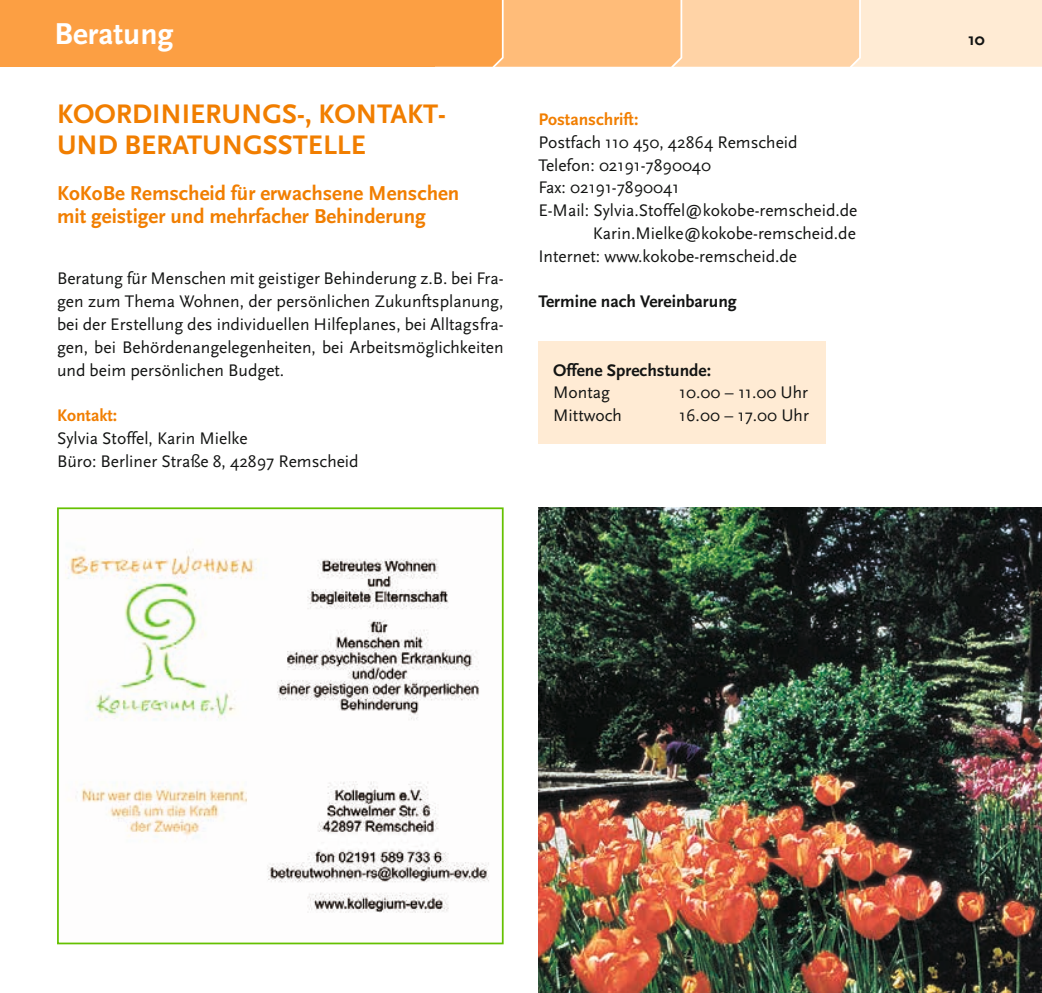
<style>
.page{position:relative;width:1042px;height:993px;background:#fff}
.page>*{position:absolute;margin:0;border:0;box-sizing:border-box;transform-origin:0 0}
.t1{font:700 31.5px "Scala Sans";color:#fff}
.t2{font:700 28px/31.5px "Scala Sans";color:#f17e00}
.t3{font:700 21px/22.8px "Scala Sans";color:#f17e00}
.t4{font:17.5px/22.8px "Scala Sans";color:#131413;text-align:justify}
.t5{font:700 17.5px "Scala Sans";color:#131413}
.t6{font:700 17.5px "Scala Sans";color:#f17e00}
</style>
<div class="page">
<svg style="left:0;top:0;width:1042px;height:67px;background:#fecd9c"></svg>
<div style="left:0;top:0;width:435px;height:66px;background:#fc9f43"></div>
<div style="left:538px;top:341px;width:288px;height:102px;background:#ffebd4"></div>
<svg style="left:57px;top:507px;width:447px;height:437px"></svg>
<img style="left:538px;top:507px;width:504px;height:485px">
<h1 class="t1" style="left:55px;top:17px;width:121px">Beratung</h1>
<h2 class="t2" style="left:57px;top:99px;width:390px">KOORDINIERUNGS-, KONTAKT-<br>UND BERATUNGSSTELLE</h2>
<p class="t3" style="left:57px;top:182px;width:404px">KoKoBe Remscheid für erwachsene Menschen mit geistiger und mehrfacher Behinderung</p>
<p class="t4" style="left:57px;top:267px;width:448px">Beratung für Menschen mit geistiger Behinderung z.B. bei Fra&shy;gen zum Thema Wohnen, der persönlichen Zukunftsplanung, bei der Erstellung des individuellen Hilfeplanes, bei Alltagsfra&shy;gen, bei Behördenangelegenheiten, bei Arbeitsmöglichkeiten und beim persönlichen Budget.</p>
<p class="t6" style="left:57px;top:406px;width:62px">Kontakt:</p>
<p class="t4" style="left:57px;top:427px;width:303px">Sylvia Stoffel, Karin Mielke<br>Büro: Berliner Straße 8, 42897 Remscheid</p>
<p class="t6" style="left:538px;top:110px;width:102px">Postanschrift:</p>
<p class="t4" style="left:538px;top:131px;width:261px">Postfach 110 450, 42864 Remscheid</p>
<p class="t4" style="left:538px;top:154px;width:174px">Telefon: 02191-7890040</p>
<p class="t4" style="left:538px;top:176px;width:142px">Fax: 02191-7890041</p>
<p class="t4" style="left:538px;top:199px;width:321px">E-Mail: Sylvia.Stoffel@kokobe-remscheid.de</p>
<p class="t4" style="left:593px;top:222px;width:264px">Karin.Mielke@kokobe-remscheid.de</p>
<p class="t4" style="left:538px;top:245px;width:260px">Internet: www.kokobe-remscheid.de</p>
<p class="t5" style="left:538px;top:292px;width:200px">Termine nach Vereinbarung</p>
<p class="t5" style="left:553px;top:360px;width:159px">Offene Sprechstunde:</p>
<p class="t4" style="left:553px;top:381px;width:58px">Montag</p>
<p class="t4" style="left:679px;top:381px;width:130px">10.00 – 11.00 Uhr</p>
<p class="t4" style="left:553px;top:404px;width:70px">Mittwoch</p>
<p class="t4" style="left:679px;top:404px;width:131px">16.00 – 17.00 Uhr</p>
<p class="t5" style="left:968px;top:30px;width:18px">10</p>
</div>
